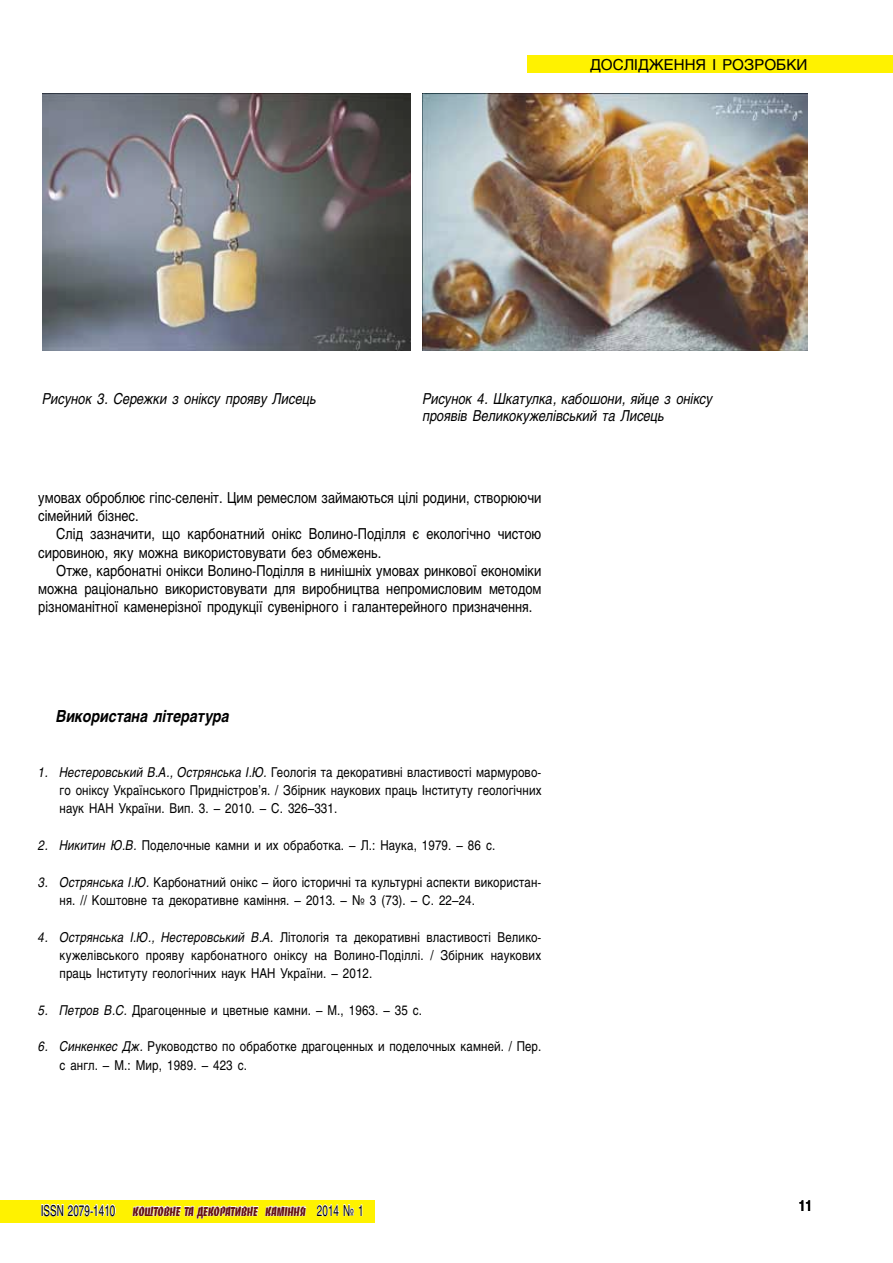
<style>
.page{position:relative;width:893px;height:1263px;background:#fff}
.page>*{position:absolute;margin:0;border:0;box-sizing:border-box;transform-origin:0 0}
.t1{font:italic 700 16.5px "Helios";color:#000;scale:.85 1}
.t2{font:15px/18.3px "Helios";color:#000;scale:.85 1}
.t3{font:italic 15px/16.5px "Helios";color:#000;scale:.85 1}
.t4{font:15px "Helios";color:#000}
.t5{font:700 15px "Helios";color:#000;scale:.8 1}
.t6{font:13.5px/18.3px "Helios";letter-spacing:.01em;color:#000;text-align:justify;scale:.85 1}
.t7{font:13.5px "Banco Heavy C";color:#671316;scale:.8 1}
.s1{font-style:italic}
.s2{font-family:"Helios";font-size:15px;color:#000}
</style>
<div class="page">
<div style="left:0;top:1200px;width:374px;height:23px;background:#fff200"></div>
<svg style="left:132px;top:1205px;width:127px;height:14px"></svg>
<svg style="left:265px;top:1205px;width:41px;height:11px"></svg>
<svg style="left:316px;top:1204px;width:47px;height:12px"></svg>
<svg style="left:42px;top:1204px;width:74px;height:12px"></svg>
<div style="left:527px;top:55px;width:366px;height:17px;background:#fff200"></div>
<img style="left:423px;top:94px;width:385px;height:257px">
<img style="left:43px;top:94px;width:368px;height:257px">
<p class="t4" style="left:590px;top:55px;width:219px">ДОСЛІДЖЕННЯ І РОЗРОБКИ</p>
<p class="t3" style="left:43px;top:391px;width:324px">Рисунок 3. Сережки з оніксу прояву Лисець</p>
<p class="t3" style="left:423px;top:391px;width:342px">Рисунок 4. Шкатулка, кабошони, яйце з оніксу проявів Великокужелівський та Лисець</p>
<p class="t2" style="left:38px;top:488px;width:593px">умовах оброблює гіпс-селеніт. Цим ремеслом займаються цілі родини, створюючи сімейний бізнес.</p>
<p class="t2" style="left:38px;top:525px;width:593px;text-indent:18px">Слід зазначити, що карбонатний онікс Волино-Поділля є екологічно чистою сировиною, яку можна використовувати без обмежень.</p>
<p class="t2" style="left:38px;top:561px;width:593px;text-align:justify;text-indent:18px">Отже, карбонатні онікси Волино-Поділля в нинішніх умовах ринкової економіки можна раціонально використовувати для виробництва непромисловим методом різноманітної каменерізної продукції сувенірного і галантерейного призначення.</p>
<p class="t1" style="left:56px;top:707px;width:205px">Використана література</p>
<p class="t6" style="left:60px;top:763px;width:568px;text-indent:-21px"><span class="s1">1. Нестеровський В.А., Острянська І.Ю.</span> Геологія та декоративні властивості мармурово&shy;го оніксу Українського Придністров’я. / Збірник наукових праць Інституту геологічних наук НАН України. Вип. 3. – 2010. – С. 326–331.</p>
<p class="t6" style="left:38px;top:836px;width:539px"><span class="s1">2. Никитин Ю.В.</span> Поделочные камни и их обработка. – Л.: Наука, 1979. – 86 с.</p>
<p class="t6" style="left:60px;top:872px;width:568px;text-indent:-21px"><span class="s1">3. Острянська І.Ю.</span> Карбонатний онікс – його історичні та культурні аспекти використан&shy;ня. // Коштовне та декоративне каміння. – 2013. – № 3 (73). – С. 22–24.</p>
<p class="t6" style="left:60px;top:927px;width:568px;text-indent:-21px"><span class="s1">4. Острянська І.Ю., Нестеровський В.А.</span> Літологія та декоративні властивості Велико&shy;кужелівського прояву карбонатного оніксу на Волино-Поділлі. / Збірник наукових праць Інституту геологічних наук НАН України. – 2012.</p>
<p class="t6" style="left:38px;top:1000px;width:453px"><span class="s1">5. Петров В.С.</span> Драгоценные и цветные камни. – М., 1963. – 35 с.</p>
<p class="t6" style="left:60px;top:1037px;width:568px;text-indent:-21px"><span class="s1">6. Синкенкес Дж.</span> Руководство по обработке драгоценных и поделочных камней. / Пер. с англ. – М.: Мир, 1989. – 423 с.</p>
<p class="t7" style="left:41px;top:1203px;width:405px"><span class="s2">ISSN 2079-1410</span> коштовне та декоративне каміння <span class="s2">2014 № 1</span></p>
<p class="t5" style="left:799px;top:1197px;width:18px">11</p>
</div>
